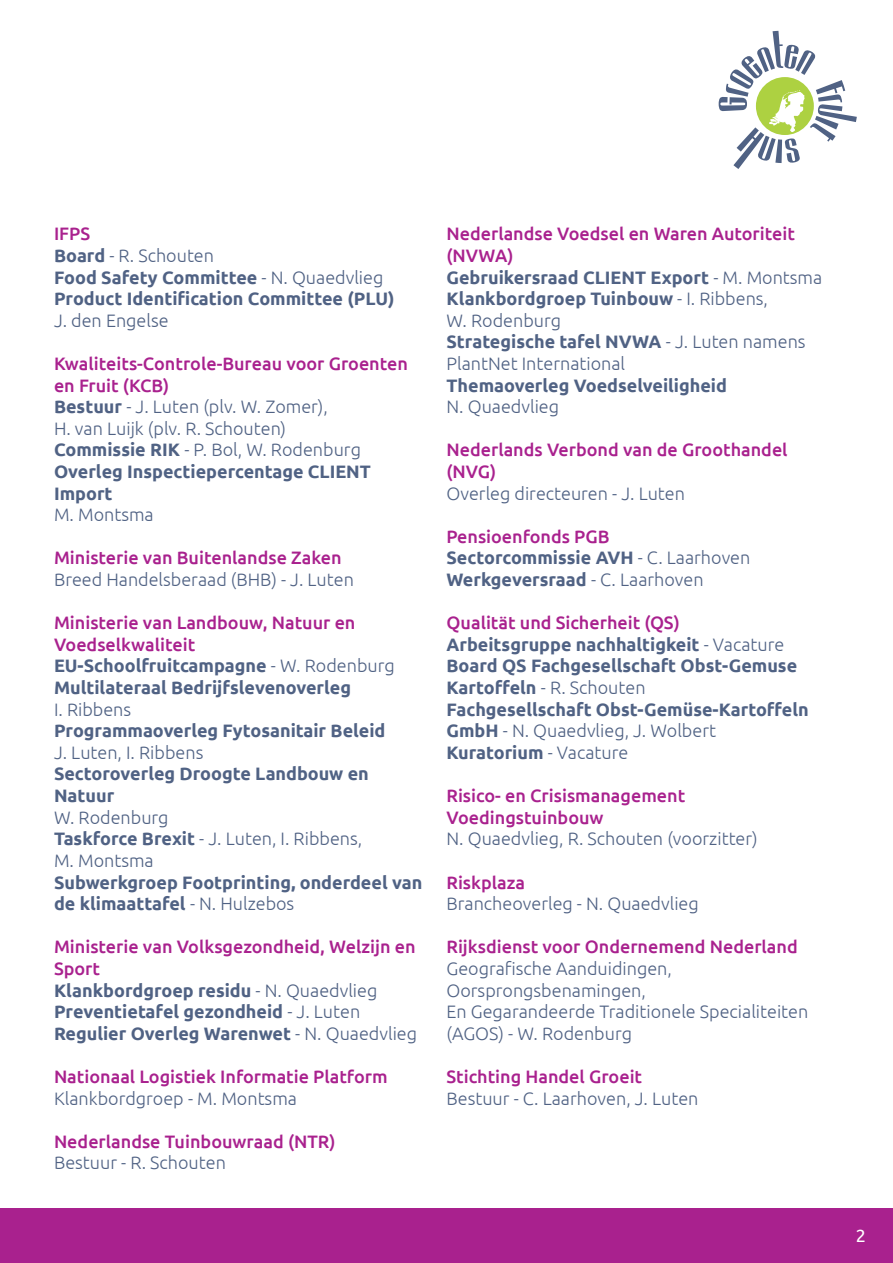
<style>
.page{position:relative;width:893px;height:1263px;background:#fff}
.page>*{position:absolute;margin:0;border:0;box-sizing:border-box;transform-origin:0 0}
.t1{font:700 18px/21.6px "Ubuntu";color:#506284}
.t2{font:300 18px/21.6px "Ubuntu";color:#506284}
.t3{font:500 18px/21.6px "Ubuntu";color:#a9218e}
.t4{font:18px "Ubuntu";color:#fff}
.s1{font-weight:700}
.s2{font-weight:300}
</style>
<div class="page">
<div style="left:0;top:1209px;width:893px;height:54px;background:#a9218e"></div>
<svg style="left:719px;top:31px;width:138px;height:138px"></svg>
<p class="t3" style="left:54px;top:223px;width:38px">IFPS</p>
<p class="t2" style="left:54px;top:244px;width:162px"><span class="s1">Board</span> - R. Schouten</p>
<p class="t1" style="left:54px;top:266px;width:331px">Food Safety Committee <span class="s2">- N. Quaedvlieg</span></p>
<p class="t1" style="left:54px;top:288px;width:342px">Product Identification Committee (PLU)</p>
<p class="t2" style="left:54px;top:309px;width:116px">J. den Engelse</p>
<p class="t3" style="left:54px;top:352px;width:355px">Kwaliteits-Controle-Bureau voor Groenten en Fruit (KCB)</p>
<p class="t2" style="left:54px;top:396px;width:275px"><span class="s1">Bestuur</span> - J. Luten (plv. W. Zomer),</p>
<p class="t2" style="left:54px;top:417px;width:234px">H. van Luijk (plv. R. Schouten)</p>
<p class="t2" style="left:54px;top:439px;width:308px"><span class="s1">Commissie RIK</span> - P. Bol, W. Rodenburg</p>
<p class="t1" style="left:54px;top:461px;width:318px">Overleg Inspectiepercentage CLIENT<br>Import</p>
<p class="t2" style="left:54px;top:504px;width:101px">M. Montsma</p>
<p class="t3" style="left:54px;top:547px;width:289px">Ministerie van Buitenlandse Zaken</p>
<p class="t2" style="left:54px;top:568px;width:301px">Breed Handelsberaad (BHB) - J. Luten</p>
<p class="t3" style="left:54px;top:611px;width:303px">Ministerie van Landbouw, Natuur en<br>Voedselkwaliteit</p>
<p class="t1" style="left:54px;top:655px;width:342px">EU-Schoolfruitcampagne <span class="s2">- W. Rodenburg</span></p>
<p class="t1" style="left:54px;top:677px;width:299px">Multilateraal Bedrijfslevenoverleg</p>
<p class="t2" style="left:54px;top:698px;width:79px">I. Ribbens</p>
<p class="t1" style="left:54px;top:720px;width:333px">Programmaoverleg Fytosanitair Beleid</p>
<p class="t2" style="left:54px;top:741px;width:151px">J. Luten, I. Ribbens</p>
<p class="t1" style="left:54px;top:763px;width:316px">Sectoroverleg Droogte Landbouw en<br>Natuur</p>
<p class="t2" style="left:54px;top:806px;width:116px">W. Rodenburg</p>
<p class="t2" style="left:54px;top:828px;width:310px"><span class="s1">Taskforce Brexit</span> - J. Luten, I. Ribbens,</p>
<p class="t2" style="left:54px;top:849px;width:101px">M. Montsma</p>
<p class="t1" style="left:54px;top:871px;width:370px">Subwerkgroep Footprinting, onderdeel van de klimaattafel <span class="s2">- N. Hulzebos</span></p>
<p class="t3" style="left:54px;top:935px;width:363px">Ministerie van Volksgezondheid, Welzijn en<br>Sport</p>
<p class="t1" style="left:54px;top:979px;width:325px">Klankbordgroep residu <span class="s2">- N. Quaedvlieg</span></p>
<p class="t1" style="left:54px;top:1001px;width:308px">Preventietafel gezondheid <span class="s2">- J. Luten</span></p>
<p class="t1" style="left:54px;top:1022px;width:365px">Regulier Overleg Warenwet <span class="s2">- N. Quaedvlieg</span></p>
<p class="t3" style="left:54px;top:1065px;width:335px">Nationaal Logistiek Informatie Platform</p>
<p class="t2" style="left:54px;top:1087px;width:245px">Klankbordgroep - M. Montsma</p>
<p class="t3" style="left:54px;top:1130px;width:283px">Nederlandse Tuinbouwraad (NTR)</p>
<p class="t2" style="left:54px;top:1152px;width:173px">Bestuur - R. Schouten</p>
<p class="t3" style="left:446px;top:223px;width:350px">Nederlandse Voedsel en Waren Autoriteit (NVWA)</p>
<p class="t1" style="left:446px;top:266px;width:377px">Gebruikersraad CLIENT Export <span class="s2">- M. Montsma</span></p>
<p class="t1" style="left:446px;top:288px;width:323px">Klankbordgroep Tuinbouw <span class="s2">- I. Ribbens,</span></p>
<p class="t2" style="left:446px;top:309px;width:116px">W. Rodenburg</p>
<p class="t1" style="left:446px;top:331px;width:361px">Strategische tafel NVWA <span class="s2">- J. Luten namens</span></p>
<p class="t2" style="left:446px;top:352px;width:180px">PlantNet International</p>
<p class="t1" style="left:446px;top:374px;width:282px">Themaoverleg Voedselveiligheid</p>
<p class="t2" style="left:446px;top:396px;width:114px">N. Quaedvlieg</p>
<p class="t3" style="left:446px;top:439px;width:343px">Nederlands Verbond van de Groothandel (NVG)</p>
<p class="t2" style="left:446px;top:482px;width:240px">Overleg directeuren - J. Luten</p>
<p class="t3" style="left:446px;top:525px;width:165px">Pensioenfonds PGB</p>
<p class="t1" style="left:446px;top:547px;width:305px">Sectorcommissie AVH <span class="s2">- C. Laarhoven</span></p>
<p class="t1" style="left:446px;top:569px;width:259px">Werkgeversraad <span class="s2">- C. Laarhoven</span></p>
<p class="t3" style="left:446px;top:611px;width:235px">Qualität und Sicherheit (QS)</p>
<p class="t1" style="left:446px;top:633px;width:339px">Arbeitsgruppe nachhaltigkeit <span class="s2">- Vacature</span></p>
<p class="t1" style="left:446px;top:655px;width:352px">Board QS Fachgesellschaft Obst-Gemuse<br>Kartoffeln <span class="s2">- R. Schouten</span></p>
<p class="t1" style="left:446px;top:698px;width:364px">Fachgesellschaft Obst-Gemüse-Kartoffeln<br>GmbH <span class="s2">- N. Quaedvlieg, J. Wolbert</span></p>
<p class="t1" style="left:446px;top:741px;width:183px">Kuratorium <span class="s2">- Vacature</span></p>
<p class="t3" style="left:446px;top:784px;width:240px">Risico- en Crisismanagement<br>Voedingstuinbouw</p>
<p class="t2" style="left:446px;top:828px;width:313px">N. Quaedvlieg, R. Schouten (voorzitter)</p>
<p class="t3" style="left:446px;top:871px;width:80px">Riskplaza</p>
<p class="t2" style="left:446px;top:892px;width:254px">Brancheoverleg - N. Quaedvlieg</p>
<p class="t3" style="left:446px;top:935px;width:353px">Rijksdienst voor Ondernemend Nederland</p>
<p class="t2" style="left:446px;top:957px;width:227px">Geografische Aanduidingen,<br>Oorsprongsbenamingen,</p>
<p class="t2" style="left:446px;top:1000px;width:363px">En Gegarandeerde Traditionele Specialiteiten (AGOS) - W. Rodenburg</p>
<p class="t3" style="left:446px;top:1065px;width:197px">Stichting Handel Groeit</p>
<p class="t2" style="left:446px;top:1087px;width:253px">Bestuur - C. Laarhoven, J. Luten</p>
<p class="t4" style="left:856px;top:1224px;width:12px">2</p>
</div>
